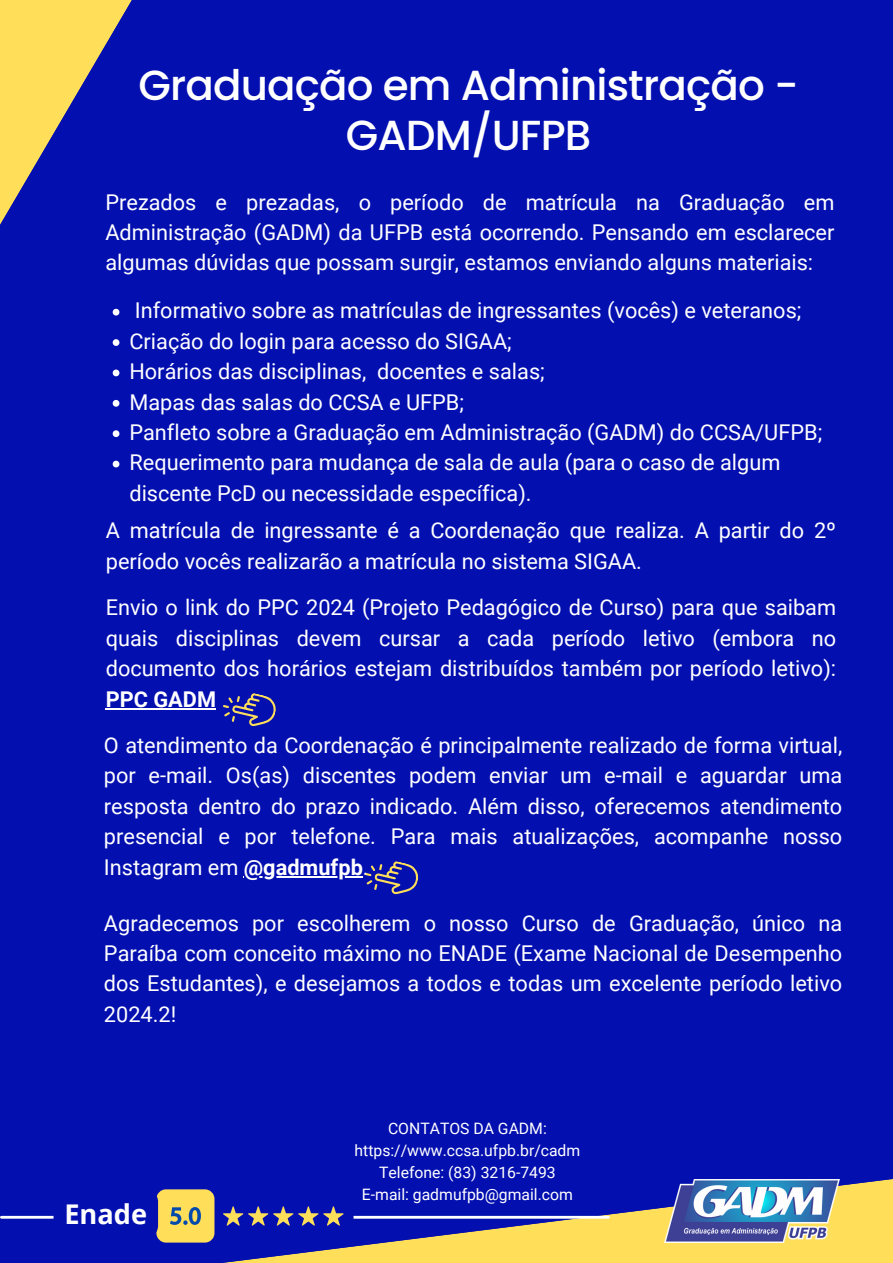
<style>
.page{position:relative;width:893px;height:1263px;background:#030faf}
.page>*{position:absolute;margin:0;border:0;box-sizing:border-box;transform-origin:0 0}
.t1{font:500 42px/50.1px "Poppins";letter-spacing:-.02em;color:#fff;text-align:center}
.t2{font:700 27.15px "Open Sans";color:#fff}
.t3{font:21.75px/30.4px "Roboto";color:#fff;text-align:justify}
.t4{font:15.75px "Roboto";color:#fff}
.s1{font-weight:700}
</style>
<div class="page">
<svg style="left:156px;top:1179px;width:737px;height:84px"></svg>
<svg style="left:0;top:0;width:132px;height:225px"></svg>
<img style="left:665px;top:1180px;width:174px;height:63px">
<hr style="left:1px;top:1216px;width:607px;height:3px;background:#fff">
<div style="left:145px;top:1197px;width:208px;height:38px;background:#030faf;border-radius:10px"></div>
<div style="left:156px;top:1189px;width:58px;height:53px;background:#ffde59;border-radius:10px"></div>
<svg style="left:223px;top:1206px;width:121px;height:20px"></svg>
<svg style="left:170px;top:1207px;width:31px;height:18px"></svg>
<div style="left:54px;top:1190px;width:104px;height:48px;background:#030faf;border-radius:12px"></div>
<svg style="left:223px;top:693px;width:53px;height:33px"></svg>
<svg style="left:113px;top:309px;width:6px;height:7px"></svg>
<svg style="left:113px;top:339px;width:6px;height:7px"></svg>
<svg style="left:113px;top:370px;width:6px;height:6px"></svg>
<svg style="left:113px;top:400px;width:6px;height:7px"></svg>
<svg style="left:113px;top:430px;width:6px;height:7px"></svg>
<svg style="left:113px;top:461px;width:6px;height:6px"></svg>
<hr style="left:106px;top:708px;width:110px;height:1px;background:#fff">
<hr style="left:244px;top:876px;width:119px;height:1px;background:#fff">
<svg style="left:365px;top:861px;width:53px;height:34px"></svg>
<p class="t1" style="left:139px;top:60px;width:661px">Graduação em Administração -<br>GADM/UFPB</p>
<p class="t3" style="left:105px;top:187px;width:730px">Prezados e prezadas, o período de matrícula na Graduação em Administração (GADM) da UFPB está ocorrendo. Pensando em esclarecer algumas dúvidas que possam surgir, estamos enviando alguns materiais:</p>
<p class="t3" style="left:135px;top:296px;width:668px">Informativo sobre as matrículas de ingressantes (vocês) e veteranos;</p>
<p class="t3" style="left:129px;top:326px;width:384px">Criação do login para acesso do SIGAA;</p>
<p class="t3" style="left:129px;top:356px;width:417px">Horários das disciplinas, docentes e salas;</p>
<p class="t3" style="left:129px;top:387px;width:336px">Mapas das salas do CCSA e UFPB;</p>
<h3 class="t3" style="left:129px;top:417px;width:694px">Panfleto sobre a Graduação em Administração (GADM) do CCSA/UFPB;</h3>
<p class="t3" style="left:129px;top:448px;width:652px">Requerimento para mudança de sala de aula (para o caso de algum discente PcD ou necessidade específica).</p>
<p class="t3" style="left:106px;top:516px;width:732px">A matrícula de ingressante é a Coordenação que realiza. A partir do 2º período vocês realizarão a matrícula no sistema SIGAA.</p>
<p class="t3" style="left:106px;top:593px;width:732px">Envio o link do PPC 2024 (Projeto Pedagógico de Curso) para que saibam quais disciplinas devem cursar a cada período letivo (embora no documento dos horários estejam distribuídos também por período letivo):<br><span class="s1">PPC GADM</span></p>
<p class="t3" style="left:104px;top:730px;width:740px">O atendimento da Coordenação é principalmente realizado de forma virtual, por e-mail. Os(as) discentes podem enviar um e-mail e aguardar uma resposta dentro do prazo indicado. Além disso, oferecemos atendimento presencial e por telefone. Para mais atualizações, acompanhe nosso Instagram em <span class="s1">@gadmufpb</span>.</p>
<p class="t3" style="left:104px;top:908px;width:740px">Agradecemos por escolherem o nosso Curso de Graduação, único na Paraíba com conceito máximo no ENADE (Exame Nacional de Desempenho dos Estudantes), e desejamos a todos e todas um excelente período letivo 2024.2!</p>
<p class="t2" style="left:64px;top:1195px;width:84px">Enade</p>
<p class="t4" style="left:388px;top:1120px;width:160px">CONTATOS DA GADM:</p>
<p class="t4" style="left:354px;top:1142px;width:227px">https://www.ccsa.ufpb.br/cadm</p>
<p class="t4" style="left:379px;top:1164px;width:178px">Telefone: (83) 3216-7493</p>
<p class="t4" style="left:362px;top:1185px;width:212px">E-mail: gadmufpb@gmail.com</p>
</div>
